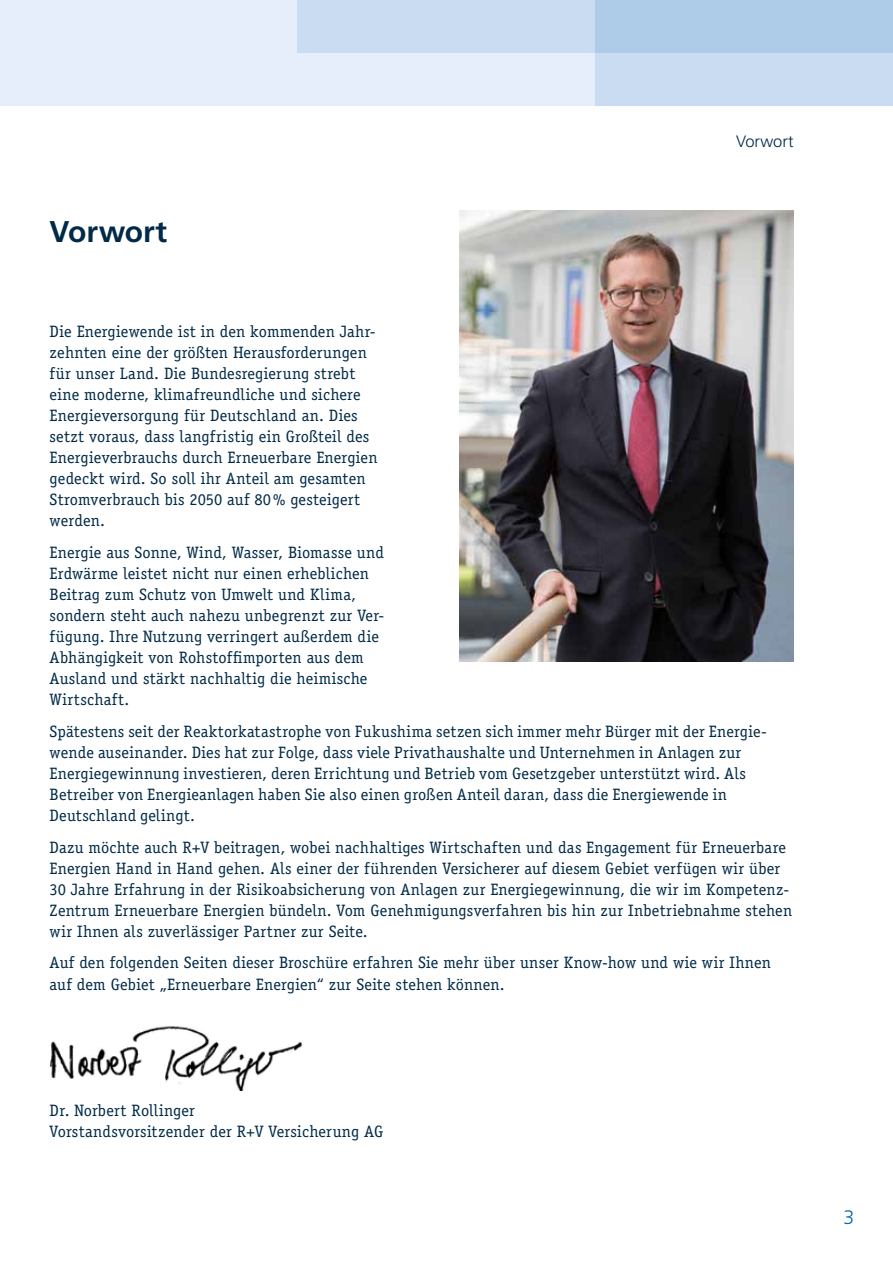
<style>
.page{position:relative;width:893px;height:1263px;background:#fff}
.page>*{position:absolute;margin:0;border:0;box-sizing:border-box;transform-origin:0 0}
.t1{font:700 30px "Frutiger";letter-spacing:-.005em;color:#002a47}
.t2{font:300 19.5px "Frutiger";color:#0067b0}
.t3{font:16.5px/21px "Officina Serif";letter-spacing:.01em;color:#002a47}
.t4{font:300 16.5px "Frutiger";letter-spacing:-.005em;color:#002a47}
</style>
<div class="page">
<div style="left:0;top:0;width:893px;height:105px;background:#e7eefb"></div>
<div style="left:298px;top:0;width:595px;height:53px;background:#c9dcf1"></div>
<div style="left:595px;top:0;width:298px;height:105px;background:linear-gradient(to right,#bbd4ec,#bbd4ec)"></div>
<img style="left:50px;top:1026px;width:252px;height:65px">
<img style="left:459px;top:210px;width:335px;height:452px">
<h1 class="t1" style="left:50px;top:214px;width:119px">Vorwort</h1>
<p class="t4" style="left:736px;top:132px;width:59px">Vorwort</p>
<p class="t3" style="left:50px;top:321px;width:329px">Die Energiewende ist in den kommenden Jahr&shy;zehnten eine der größten Herausforderungen für unser Land. Die Bundesregierung strebt eine moderne, klimafreundliche und sichere Energieversorgung für Deutschland an. Dies setzt voraus, dass langfristig ein Großteil des Energieverbrauchs durch Erneuerbare Energien gedeckt wird. So soll ihr Anteil am gesamten Stromverbrauch bis 2050 auf 80% gesteigert werden.</p>
<p class="t3" style="left:50px;top:542px;width:336px">Energie aus Sonne, Wind, Wasser, Biomasse und Erdwärme leistet nicht nur einen erheblichen Beitrag zum Schutz von Umwelt und Klima, sondern steht auch nahezu unbegrenzt zur Ver&shy;fügung. Ihre Nutzung verringert außerdem die Abhängigkeit von Rohstoffimporten aus dem Ausland und stärkt nachhaltig die heimische Wirtschaft.</p>
<p class="t3" style="left:50px;top:721px;width:719px">Spätestens seit der Reaktorkatastrophe von Fukushima setzen sich immer mehr Bürger mit der Energie&shy;wende auseinander. Dies hat zur Folge, dass viele Privathaushalte und Unternehmen in Anlagen zur Energiegewinnung investieren, deren Errichtung und Betrieb vom Gesetzgeber unterstützt wird. Als Betreiber von Energieanlagen haben Sie also einen großen Anteil daran, dass die Energiewende in Deutschland gelingt.</p>
<p class="t3" style="left:50px;top:836px;width:744px">Dazu möchte auch R+V beitragen, wobei nachhaltiges Wirtschaften und das Engagement für Erneuerbare Energien Hand in Hand gehen. Als einer der führenden Versicherer auf diesem Gebiet verfügen wir über 30 Jahre Erfahrung in der Risikoabsicherung von Anlagen zur Energiegewinnung, die wir im Kompetenz-Zentrum Erneuerbare Energien bündeln. Vom Genehmigungsverfahren bis hin zur Inbetriebnahme stehen wir Ihnen als zuverlässiger Partner zur Seite.</p>
<p class="t3" style="left:50px;top:952px;width:723px">Auf den folgenden Seiten dieser Broschüre erfahren Sie mehr über unser Know-how und wie wir Ihnen auf dem Gebiet „Erneuerbare Energien“ zur Seite stehen können.</p>
<p class="t3" style="left:50px;top:1100px;width:335px">Dr. Norbert Rollinger<br>Vorstandsvorsitzender der R+V Versicherung AG</p>
<p class="t2" style="left:843px;top:1206px;width:12px">3</p>
</div>
